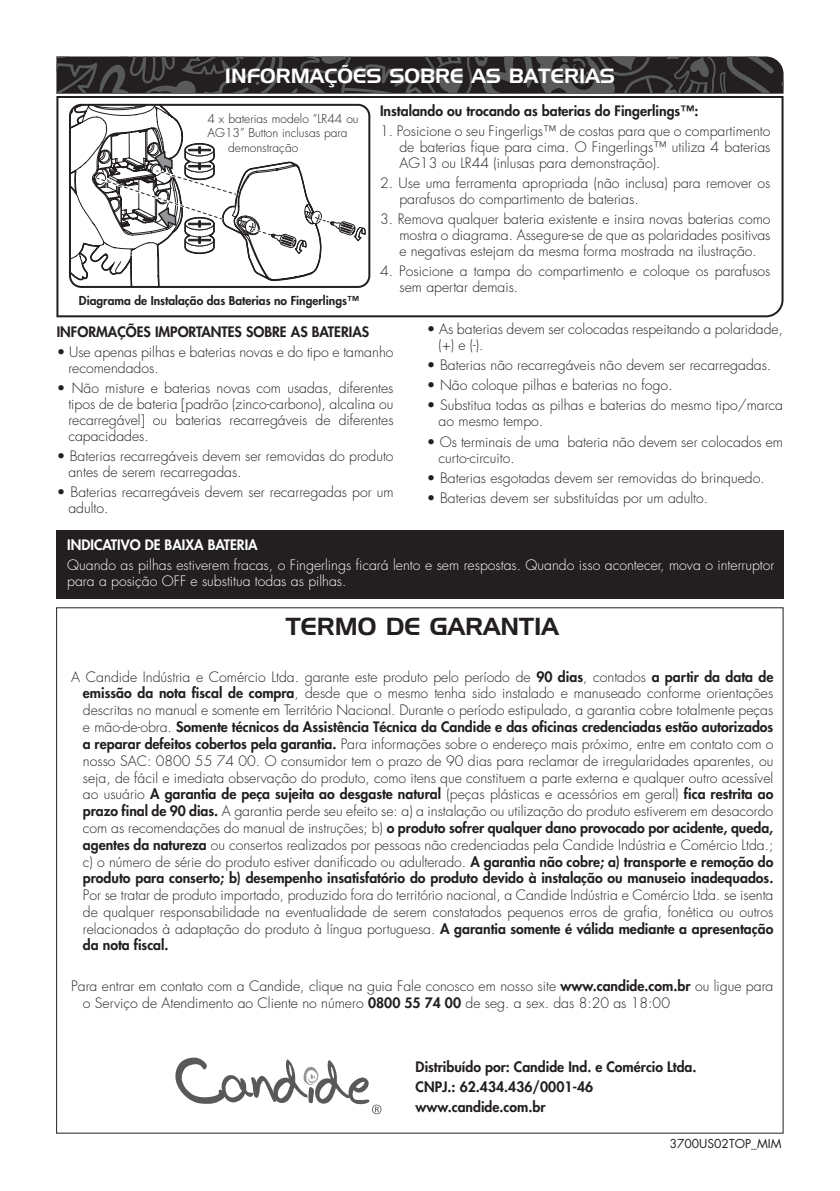
<style>
.page{position:relative;width:840px;height:1191px;background:#fff}
.page>*{position:absolute;margin:0;border:0;box-sizing:border-box;transform-origin:0 0}
.t1{font:24px "Handel Gothic BT";color:#231f20}
.t2{font:20px "Handel Gothic BT";color:#fff}
.t3{font:300 14px/16px "Futura";color:#231f20}
.t4{font:800 14px/20px "Futura";color:#231f20}
.t5{font:300 14px/16px "Futura";color:#fff}
.t6{font:800 14px "Futura";color:#fff}
.t7{font:300 12px "Futura";color:#231f20}
.t8{font:800 12px "Futura";color:#231f20}
.t9{font:12px "Futura";color:#231f20}
.s1{font-weight:800}
</style>
<div class="page">
<svg style="left:56px;top:96px;width:727px;height:221px;background:#3e3b3c"></svg>
<svg style="left:58px;top:98px;width:723px;height:217px"></svg>
<div style="left:56px;top:531px;width:727px;height:68px;background:#231f20"></div>
<svg style="left:56px;top:56px;width:727px;height:38px;background:#363435"></svg>
<div style="left:69px;top:104px;width:301px;height:184px;border:2px solid #231f20;border-radius:11px"></div>
<svg style="left:70px;top:105px;width:296px;height:182px"></svg>
<svg style="left:175px;top:1057px;width:206px;height:57px"></svg>
<h2 class="t2" style="left:225px;top:64px;width:391px">INFORMAÇÕES SOBRE AS BATERIAS</h2>
<p class="t7" style="left:207px;top:111px;width:152px">4 x baterias modelo “LR44 ou</p>
<p class="t7" style="left:207px;top:125px;width:141px">AG13” Button inclusas para</p>
<p class="t7" style="left:228px;top:140px;width:72px">demonstração</p>
<p class="t8" style="left:79px;top:293px;width:281px">Diagrama de Instalação das Baterias no Fingerlings™</p>
<p class="t4" style="left:380px;top:101px;width:319px">Instalando ou trocando as baterias do Fingerlings™:</p>
<p class="t3" style="left:399px;top:123px;width:372px;text-align:justify;text-indent:-19px">1. Posicione o seu Fingerligs™ de costas para que o compartimento de baterias fique para cima. O Fingerlings™ utiliza 4 baterias AG13 ou LR44 (inlusas para demonstração).</p>
<p class="t3" style="left:399px;top:175px;width:372px;text-indent:-19px">2. Use uma ferramenta apropriada (não inclusa) para remover os parafusos do compartimento de baterias.</p>
<p class="t3" style="left:399px;top:212px;width:372px;text-align:justify;text-indent:-19px">3. Remova qualquer bateria existente e insira novas baterias como mostra o diagrama. Assegure-se de que as polaridades positivas e negativas estejam da mesma forma mostrada na ilustração.</p>
<p class="t3" style="left:399px;top:264px;width:372px;text-indent:-19px">4. Posicione a tampa do compartimento e coloque os parafusos sem apertar demais.</p>
<p class="t4" style="left:57px;top:322px;width:314px">INFORMAÇÕES IMPORTANTES SOBRE AS BATERIAS</p>
<p class="t3" style="left:68px;top:344px;width:326px;text-indent:-12px">• Use apenas pilhas e baterias novas e do tipo e tamanho recomendados.</p>
<p class="t3" style="left:68px;top:380px;width:326px;text-align:justify;text-indent:-12px">• Não misture e baterias novas com usadas, diferentes tipos de de bateria [padrão (zinco-carbono), alcalina ou recarregável] ou baterias recarregáveis de diferentes capacidades.</p>
<p class="t3" style="left:68px;top:448px;width:326px;text-indent:-12px">• Baterias recarregáveis devem ser removidas do produto antes de serem recarregadas.</p>
<p class="t3" style="left:68px;top:484px;width:326px;text-indent:-12px">• Baterias recarregáveis devem ser recarregadas por um adulto.</p>
<p class="t3" style="left:438px;top:322px;width:346px;text-indent:-12px">• As baterias devem ser colocadas respeitando a polaridade, (+) e (-).</p>
<p class="t3" style="left:427px;top:358px;width:345px">• Baterias não recarregáveis não devem ser recarregadas.</p>
<p class="t3" style="left:427px;top:378px;width:247px">• Não coloque pilhas e baterias no fogo.</p>
<p class="t3" style="left:438px;top:398px;width:346px;text-indent:-12px">• Substitua todas as pilhas e baterias do mesmo tipo/marca ao mesmo tempo.</p>
<p class="t3" style="left:438px;top:434px;width:346px;text-indent:-12px">• Os terminais de uma bateria não devem ser colocados em curto-circuito.</p>
<p class="t3" style="left:427px;top:470px;width:339px">• Baterias esgotadas devem ser removidas do brinquedo.</p>
<p class="t3" style="left:427px;top:490px;width:282px">• Baterias devem ser substituídas por um adulto.</p>
<p class="t6" style="left:67px;top:536px;width:192px">INDICATIVO DE BAIXA BATERIA</p>
<p class="t5" style="left:67px;top:557px;width:708px">Quando as pilhas estiverem fracas, o Fingerlings ficará lento e sem respostas. Quando isso acontecer, mova o interruptor para a posição OFF e substitua todas as pilhas.</p>
<h1 class="t1" style="left:286px;top:612px;width:274px">TERMO DE GARANTIA</h1>
<p class="t3" style="left:83px;top:668px;width:691px;line-height:16.8px;text-align:justify;text-indent:-12px">A Candide Indústria e Comércio Ltda. garante este produto pelo período de <span class="s1">90 dias</span>, contados <span class="s1">a partir da data de emissão da nota fiscal de compra</span>, desde que o mesmo tenha sido instalado e manuseado conforme orientações descritas no manual e somente em Território Nacional. Durante o período estipulado, a garantia cobre totalmente peças e mão-de-obra. <span class="s1">Somente técnicos da Assistência Técnica da Candide e das oficinas credenciadas estão autorizados a reparar defeitos cobertos pela garantia.</span> Para informações sobre o endereço mais próximo, entre em contato com o nosso SAC: 0800 55 74 00. O consumidor tem o prazo de 90 dias para reclamar de irregularidades aparentes, ou seja, de fácil e imediata observação do produto, como itens que constituem a parte externa e qualquer outro acessível ao usuário <span class="s1">A garantia de peça sujeita ao desgaste natural</span> (peças plásticas e acessórios em geral) <span class="s1">fica restrita ao prazo final de 90 dias.</span> A garantia perde seu efeito se: a) a instalação ou utilização do produto estiverem em desacordo com as recomendações do manual de instruções; b) <span class="s1">o produto sofrer qualquer dano provocado por acidente, queda, agentes da natureza</span> ou consertos realizados por pessoas não credenciadas pela Candide Indústria e Comércio Ltda.; c) o número de série do produto estiver danificado ou adulterado. <span class="s1">A garantia não cobre; a) transporte e remoção do produto para conserto; b) desempenho insatisfatório do produto devido à instalação ou manuseio inadequados.</span></p>
<p class="t3" style="left:83px;top:887px;width:691px;line-height:16.6px;text-align:justify">Por se tratar de produto importado, produzido fora do território nacional, a Candide Indústria e Comércio Ltda. se isenta de qualquer responsabilidade na eventualidade de serem constatados pequenos erros de grafia, fonética ou outros relacionados à adaptação do produto à língua portuguesa. <span class="s1">A garantia somente é válida mediante a apresentação da nota fiscal.</span></p>
<p class="t3" style="left:83px;top:978px;width:691px;line-height:16.8px;text-indent:-12px">Para entrar em contato com a Candide, clique na guia Fale conosco em nosso site <span class="s1">www.candide.com.br</span> ou ligue para o Serviço de Atendimento ao Cliente no número <span class="s1">0800 55 74 00</span> de seg. a sex. das 8:20 as 18:00</p>
<p class="t4" style="left:415px;top:1056px;width:282px">Distribuído por: Candide Ind. e Comércio Ltda.<br>CNPJ.: 62.434.436/0001-46 www.candide.com.br</p>
<p class="t9" style="left:669px;top:1135px;width:113px">3700US02TOP_MIM</p>
</div>
